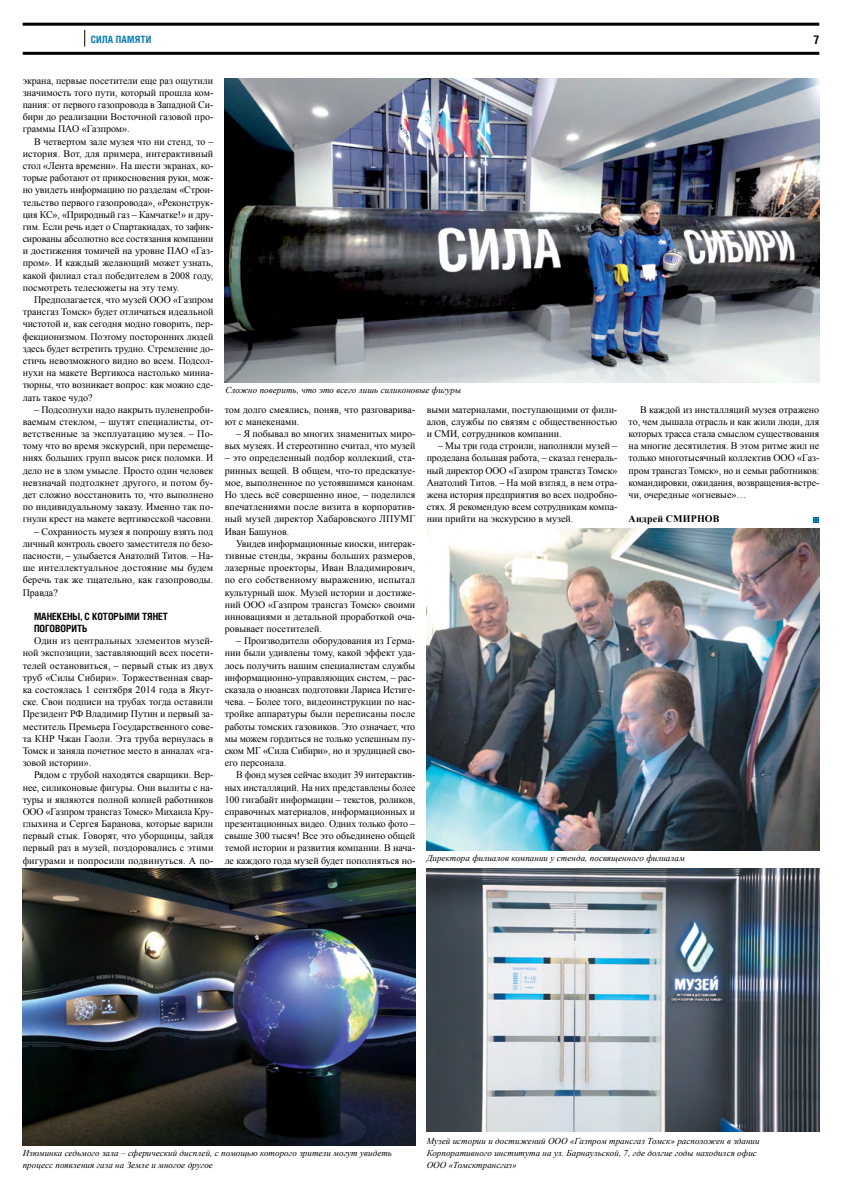
<style>
.page{position:relative;width:842px;height:1191px;background:#fff}
.page>*{position:absolute;margin:0;border:0;box-sizing:border-box;transform-origin:0 0}
.t1{font:700 12px "Helios Cond C";color:#000}
.t2{font:10px/12.2px "Times New Roman";color:#000;text-align:justify}
.t3{font:700 10px/12.2px "Helios Cond";color:#000}
.t4{font:700 10px "Times New Roman";letter-spacing:.015em;color:#000}
.t5{font:700 10px "Helios Cond C";color:#0079c1}
.t6{font:italic 9px/12.2px "Times New Roman";letter-spacing:.005em;color:#000}
</style>
<div class="page">
<hr style="left:23px;top:23px;width:796px;height:3px;background:#000">
<hr style="left:23px;top:52px;width:796px;height:3px;background:#000">
<svg style="left:84px;top:30px;width:1px;height:17px"></svg>
<svg style="left:814px;top:517px;width:5px;height:5px"></svg>
<img style="left:427px;top:868px;width:392px;height:263px">
<img style="left:427px;top:528px;width:392px;height:322px">
<img style="left:23px;top:868px;width:392px;height:277px">
<img style="left:225px;top:78px;width:594px;height:304px">
<p class="t5" style="left:91px;top:33px;width:62px">Сила памяти</p>
<p class="t1" style="left:813px;top:32px;width:7px">7</p>
<p class="t2" style="left:23px;top:74px;width:192px">экрана, первые посетители еще раз ощутили значимость того пути, который прошла ком&shy;пания: от первого газопровода в Западной Си&shy;бири до реализации Восточной газовой про&shy;граммы ПАО «Газпром».</p>
<p class="t2" style="left:23px;top:135px;width:192px;text-indent:11px">В четвертом зале музея что ни стенд, то – история. Вот, для примера, интерактивный стол «Лента времени». На шести экранах, ко&shy;торые работают от прикосновения руки, мож&shy;но увидеть информацию по разделам «Строи&shy;тельство первого газопровода», «Реконструк&shy;ция КС», «Природный газ – Камчатке!» и дру&shy;гим. Если речь идет о Спартакиадах, то зафик&shy;сированы абсолютно все состязания компании и достижения томичей на уровне ПАО «Газ&shy;пром». И каждый желающий может узнать, какой филиал стал победителем в 2008 году, посмотреть телесюжеты на эту тему.</p>
<p class="t2" style="left:23px;top:293px;width:192px;text-indent:11px">Предполагается, что музей ООО «Газпром трансгаз Томск» будет отличаться идеальной чистотой и, как сегодня модно говорить, пер&shy;фекционизмом. Поэтому посторонних людей здесь будет встретить трудно. Стремление до&shy;стичь невозможного видно во всем. Подсол&shy;нухи на макете Вертикоса настолько миниа&shy;тюрны, что возникает вопрос: как можно сде&shy;лать такое чудо?</p>
<p class="t2" style="left:23px;top:403px;width:192px;text-indent:11px">– Подсолнухи надо накрыть пуленепроби&shy;ваемым стеклом, – шутят специалисты, от&shy;ветственные за эксплуатацию музея. – По&shy;тому что во время экскурсий, при перемеще&shy;ниях больших групп высок риск поломки. И дело не в злом умысле. Просто один человек невзначай подтолкнет другого, и потом бу&shy;дет сложно восстановить то, что выполнено по индивидуальному заказу. Именно так по&shy;гнули крест на макете вертикосской часовни.</p>
<p class="t2" style="left:23px;top:525px;width:192px;text-indent:11px">– Сохранность музея я попрошу взять под личный контроль своего заместителя по безо&shy;пасности, – улыбается Анатолий Титов. – На&shy;ше интеллектуальное достояние мы будем беречь так же тщательно, как газопроводы.<br>Правда?</p>
<p class="t3" style="left:34px;top:610px;width:136px">Манекены, с которыми тянет поговорить</p>
<p class="t2" style="left:23px;top:634px;width:192px;text-indent:11px">Один из центральных элементов музей&shy;ной экспозиции, заставляющий всех посети&shy;телей остановиться, – первый стык из двух труб «Силы Сибири». Торжественная свар&shy;ка состоялась 1 сентября 2014 года в Якут&shy;ске. Свои подписи на трубах тогда оставили Президент РФ Владимир Путин и первый за&shy;меститель Премьера Государственного сове&shy;та КНР Чжан Гаоли. Эта труба вернулась в Томск и заняла почетное место в анналах «га&shy;зовой истории».</p>
<p class="t2" style="left:23px;top:768px;width:192px;text-indent:11px">Рядом с трубой находятся сварщики. Вер&shy;нее, силиконовые фигуры. Они вылиты с на&shy;туры и являются полной копией работников ООО «Газпром трансгаз Томск» Михаила Кру&shy;глыхина и Сергея Баранова, которые варили первый стык. Говорят, что уборщицы, зайдя первый раз в музей, поздоровались с этими фигурами и попросили подвинуться. А по-</p>
<p class="t6" style="left:225px;top:384px;width:237px">Сложно поверить, что это всего лишь силиконовые фигуры</p>
<p class="t2" style="left:225px;top:403px;width:192px">том долго смеялись, поняв, что разговарива&shy;ют с манекенами.</p>
<p class="t2" style="left:225px;top:427px;width:192px;text-align:right">– Я побывал во многих знаменитых миро&shy;вых музеях. И стереотипно считал, что музей</p>
<p class="t2" style="left:225px;top:452px;width:192px">– это определенный подбор коллекций, ста&shy;ринных вещей. В общем, что-то предсказуе&shy;мое, выполненное по устоявшимся канонам.<br>Но здесь всё совершенно иное, – поделился впечатлениями после визита в корпоратив&shy;ный музей директор Хабаровского ЛПУМГ Иван Башунов.</p>
<p class="t2" style="left:225px;top:537px;width:192px;text-indent:11px">Увидев информационные киоски, интерак&shy;тивные стенды, экраны больших размеров, лазерные проекторы, Иван Владимирович, по его собственному выражению, испытал культурный шок. Музей истории и достиже&shy;ний ООО «Газпром трансгаз Томск» своими инновациями и детальной проработкой оча&shy;ровывает посетителей.</p>
<p class="t2" style="left:225px;top:634px;width:192px;text-indent:11px">– Производители оборудования из Герма&shy;нии были удивлены тому, какой эффект уда&shy;лось получить нашим специалистам службы информационно-управляющих систем, – рас&shy;сказала о нюансах подготовки Лариса Истиге&shy;чева. – Более того, видеоинструкции по нас&shy;тройке аппаратуры были переписаны после работы томских газовиков. Это означает, что мы можем гордиться не только успешным пу&shy;ском МГ «Сила Сибири», но и эрудицией сво&shy;его персонала.</p>
<p class="t2" style="left:225px;top:768px;width:192px;text-indent:11px">В фонд музея сейчас входит 39 интерактив&shy;ных инсталляций. На них представлены более 100 гигабайт информации – текстов, роликов, справочных материалов, информационных и презентационных видео. Одних только фото – свыше 300 тысяч! Все это объединено общей темой истории и развития компании. В нача&shy;ле каждого года музей будет пополняться но-</p>
<p class="t2" style="left:427px;top:403px;width:192px">выми материалами, поступающими от фили&shy;алов, службы по связям с общественностью и СМИ, сотрудников компании.</p>
<p class="t2" style="left:427px;top:439px;width:192px;text-indent:11px">– Мы три года строили, наполняли музей – проделана большая работа, – сказал генераль&shy;ный директор ООО «Газпром трансгаз Томск» Анатолий Титов. – На мой взгляд, в нем отра&shy;жена история предприятия во всех подробно&shy;стях. Я рекомендую всем сотрудникам компа&shy;нии прийти на экскурсию в музей.</p>
<p class="t2" style="left:629px;top:403px;width:192px;text-indent:11px">В каждой из инсталляций музея отражено то, чем дышала отрасль и как жили люди, для которых трасса стала смыслом существования на многие десятилетия. В этом ритме жил не только многотысячный коллектив ООО «Газ&shy;пром трансгаз Томск», но и семьи работников: командировки, ожидания, возвращения-встре&shy;чи, очередные «огневые»…</p>
<p class="t4" style="left:629px;top:512px;width:92px">Андрей СМИРНОВ</p>
<p class="t6" style="left:427px;top:851px;width:260px">Директора филиалов компании у стенда, посвященного филиалам</p>
<p class="t6" style="left:23px;top:1146px;width:371px">Изюминка седьмого зала – сферический дисплей, с помощью которого зрители могут увидеть процесс появления газа на Земле и многое другое</p>
<p class="t6" style="left:427px;top:1134px;width:334px">Музей истории и достижений ООО «Газпром трансгаз Томск» расположен в здании<br>Корпоративного института на ул. Барнаульской, 7, где долгие годы находился офис<br>ООО «Томсктрансгаз»</p>
</div>
